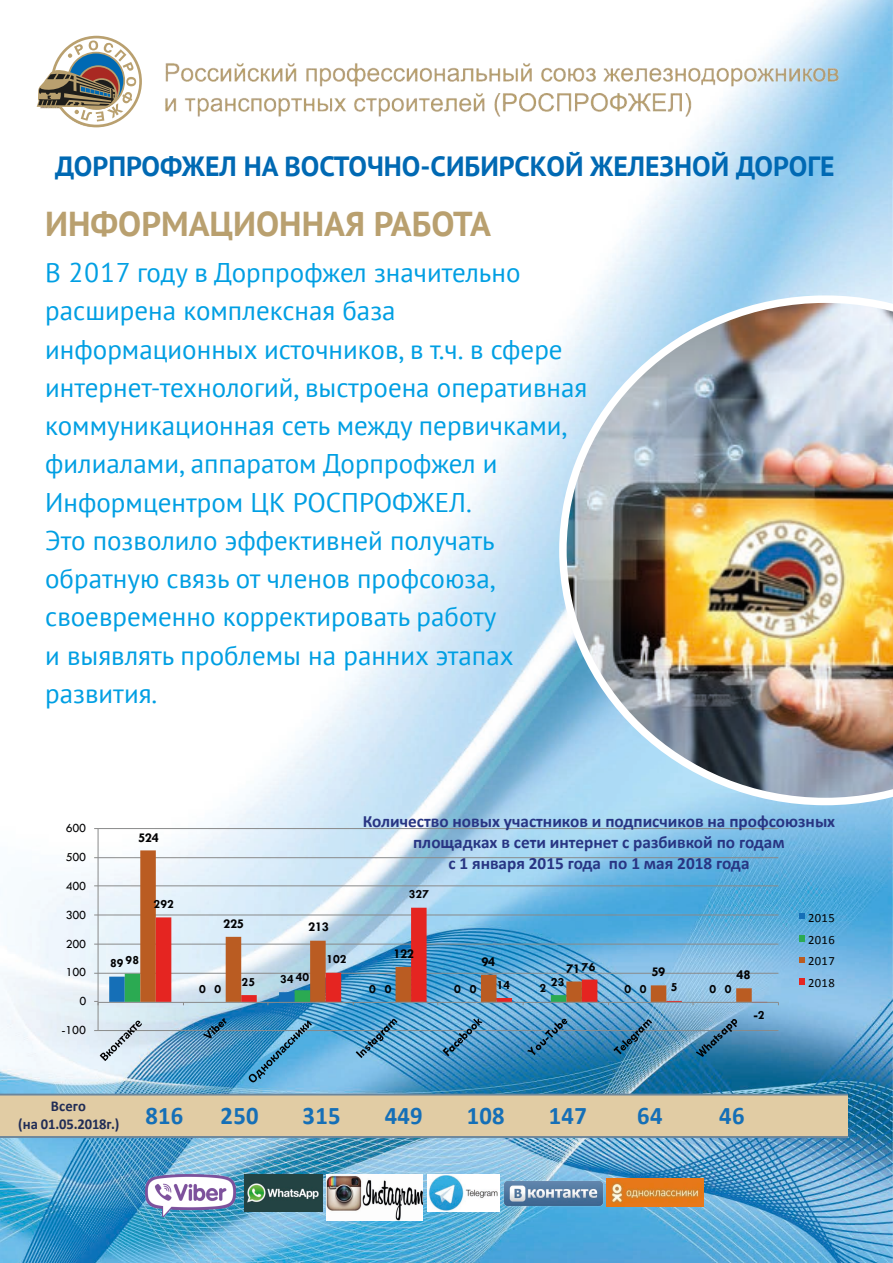
<style>
.page{position:relative;width:893px;height:1263px;background:#fff}
.page>*{position:absolute;margin:0;border:0;box-sizing:border-box;transform-origin:0 0}
.t1{font:700 34.5px "PT Sans";color:#b9a06f}
.t2{font:700 27.75px "PT Sans";color:#0069b3}
.t3{font:27px/38.2px "PT Sans";color:#009fe3}
.t4{font:700 25.42px "Calibri";letter-spacing:.01em;color:#156fb7}
.t5{font:700 17.25px/20.7px "Calibri";color:#283583;text-align:center}
.t6{font:700 15.08px/17.9px "Calibri";letter-spacing:-.005em;color:#212d56}
.t7{font:700 13.58px "Tw Cen";letter-spacing:-.03em;color:#020203}
.t8{font:700 12.6px "Tw Cen";letter-spacing:.005em;color:#020203}
.t9{font:12.6px "Tw Cen";letter-spacing:-.015em;color:#020203}
.t10{font:12.6px/21.8px "Calibri";letter-spacing:.03em;color:#020203;text-align:justify}
</style>
<div class="page">
<img style="left:0;top:0;width:893px;height:1263px">
<div style="left:0;top:0;width:442px;height:257px;background:#fff"></div>
<img style="left:36px;top:27px;width:822px;height:111px">
<svg style="left:37px;top:36px;width:105px;height:91px"></svg>
<hr style="left:98px;top:1030px;width:680px;height:1px;background:#898a8a">
<hr style="left:98px;top:973px;width:680px;height:1px;background:#898a8a">
<hr style="left:98px;top:944px;width:680px;height:1px;background:#898a8a">
<hr style="left:98px;top:914px;width:680px;height:1px;background:#898a8a">
<hr style="left:98px;top:885px;width:680px;height:1px;background:#898a8a">
<hr style="left:98px;top:857px;width:680px;height:1px;background:#898a8a">
<hr style="left:98px;top:828px;width:680px;height:1px;background:#898a8a">
<svg style="left:140px;top:850px;width:612px;height:124px;background:#a5c9df"></svg>
<svg style="left:156px;top:908px;width:611px;height:94px;background:#8db2ce"></svg>
<hr style="left:98px;top:828px;width:1px;height:202px;background:#898a8a">
<hr style="left:98px;top:1002px;width:680px;height:1px;background:#898a8a">
<svg style="left:94px;top:1001px;width:5px;height:4px"></svg>
<svg style="left:109px;top:974px;width:457px;height:31px;background:#8b96a1"></svg>
<svg style="left:94px;top:1018px;width:48px;height:43px;background:#c8d3dc"></svg>
<svg style="left:203px;top:1016px;width:25px;height:25px"></svg>
<svg style="left:247px;top:1019px;width:66px;height:66px;background:#4f9cc9"></svg>
<svg style="left:356px;top:1016px;width:43px;height:44px;background:#5397bf"></svg>
<svg style="left:442px;top:1016px;width:41px;height:40px;background:#5392b9"></svg>
<svg style="left:527px;top:1016px;width:41px;height:41px;background:#4083af"></svg>
<svg style="left:613px;top:1017px;width:41px;height:40px;background:#417fa6"></svg>
<svg style="left:696px;top:1016px;width:44px;height:44px;background:#4982a6"></svg>
<svg style="left:799px;top:913px;width:6px;height:6px"></svg>
<div style="left:799px;top:935px;width:6px;height:7px;background:#2baa52"></div>
<svg style="left:799px;top:957px;width:6px;height:6px"></svg>
<div style="left:799px;top:978px;width:6px;height:7px;background:#e52521"></div>
<svg style="left:0;top:1094px;width:848px;height:44px;background:#d7c6a3"></svg>
<img style="left:559px;top:295px;width:334px;height:510px">
<img style="left:145px;top:1175px;width:91px;height:41px">
<img style="left:427px;top:1175px;width:73px;height:36px">
<img style="left:245px;top:1175px;width:77px;height:36px">
<img style="left:607px;top:1179px;width:96px;height:27px">
<img style="left:327px;top:1175px;width:95px;height:45px">
<img style="left:504px;top:1180px;width:100px;height:26px">
<p class="t2" style="left:55px;top:148px;width:781px">ДОРПРОФЖЕЛ НА ВОСТОЧНО-СИБИРСКОЙ ЖЕЛЕЗНОЙ ДОРОГЕ</p>
<p class="t1" style="left:45px;top:201px;width:447px">ИНФОРМАЦИОННАЯ РАБОТА</p>
<p class="t3" style="left:45px;top:253px;width:544px">В 2017 году в Дорпрофжел значительно расширена комплексная база информационных источников, в т.ч. в сфере интернет-технологий, выстроена оперативная коммуникационная сеть между первичками, филиалами, аппаратом Дорпрофжел и Информцентром ЦК РОСПРОФЖЕЛ.</p>
<p class="t3" style="left:45px;top:521px;width:470px">Это позволило эффективней получать обратную связь от членов профсоюза, своевременно корректировать работу и выявлять проблемы на ранних этапах развития.</p>
<p class="t9" style="left:66px;top:820px;width:22px">600</p>
<p class="t9" style="left:66px;top:849px;width:22px">500</p>
<p class="t9" style="left:66px;top:878px;width:22px">400</p>
<p class="t9" style="left:66px;top:907px;width:22px">300</p>
<p class="t9" style="left:66px;top:936px;width:22px">200</p>
<p class="t9" style="left:66px;top:965px;width:22px">100</p>
<p class="t9" style="left:80px;top:994px;width:8px">0</p>
<p class="t9" style="left:62px;top:1023px;width:26px">-100</p>
<p class="t7" style="left:138px;top:829px;width:22px">524</p>
<p class="t8" style="left:154px;top:897px;width:22px">292</p>
<p class="t8" style="left:126px;top:953px;width:15px">98</p>
<p class="t8" style="left:110px;top:955px;width:15px">89</p>
<p class="t7" style="left:223px;top:915px;width:22px">225</p>
<p class="t7" style="left:308px;top:919px;width:22px">213</p>
<p class="t8" style="left:199px;top:981px;width:8px">0</p>
<p class="t8" style="left:215px;top:981px;width:8px">0</p>
<p class="t8" style="left:242px;top:974px;width:15px">25</p>
<p class="t8" style="left:296px;top:970px;width:15px">40</p>
<p class="t8" style="left:280px;top:971px;width:15px">34</p>
<p class="t8" style="left:326px;top:952px;width:22px">102</p>
<p class="t5" style="left:363px;top:811px;width:474px">Количество новых участников и подписчиков на профсоюзных площадках в сети интернет с разбивкой по годам</p>
<p class="t5" style="left:448px;top:853px;width:303px">с 1 января 2015 года по 1 мая 2018 года</p>
<p class="t8" style="left:409px;top:887px;width:22px">327</p>
<p class="t7" style="left:393px;top:945px;width:22px">122</p>
<p class="t7" style="left:481px;top:953px;width:16px">94</p>
<p class="t8" style="left:582px;top:959px;width:15px">76</p>
<p class="t7" style="left:566px;top:960px;width:16px">71</p>
<p class="t7" style="left:651px;top:963px;width:16px">59</p>
<p class="t7" style="left:737px;top:967px;width:16px">48</p>
<p class="t8" style="left:551px;top:975px;width:15px">23</p>
<p class="t8" style="left:497px;top:977px;width:15px">14</p>
<p class="t8" style="left:671px;top:980px;width:8px">5</p>
<p class="t8" style="left:369px;top:981px;width:8px">0</p>
<p class="t8" style="left:454px;top:981px;width:8px">0</p>
<p class="t8" style="left:539px;top:981px;width:8px">2</p>
<p class="t8" style="left:624px;top:981px;width:8px">0</p>
<p class="t8" style="left:709px;top:981px;width:8px">0</p>
<p class="t8" style="left:385px;top:981px;width:8px">0</p>
<p class="t8" style="left:470px;top:981px;width:8px">0</p>
<p class="t8" style="left:640px;top:981px;width:8px">0</p>
<p class="t8" style="left:725px;top:981px;width:8px">0</p>
<p class="t8" style="left:754px;top:1007px;width:12px">-2</p>
<p class="t10" style="left:808px;top:907px;width:28px">2015<br>2016<br>2017<br>2018</p>
<p class="t6" style="left:18px;top:1097px;width:167px;text-indent:33px">Всего<br>(на 01.05.2018г.) <sup>816</sup></p>
<p class="t4" style="left:221px;top:1099px;width:40px">250</p>
<p class="t4" style="left:303px;top:1099px;width:40px">315</p>
<p class="t4" style="left:385px;top:1099px;width:40px">449</p>
<p class="t4" style="left:467px;top:1099px;width:40px">108</p>
<p class="t4" style="left:549px;top:1099px;width:40px">147</p>
<p class="t4" style="left:637px;top:1099px;width:27px">64</p>
<p class="t4" style="left:719px;top:1099px;width:27px">46</p>
</div>
